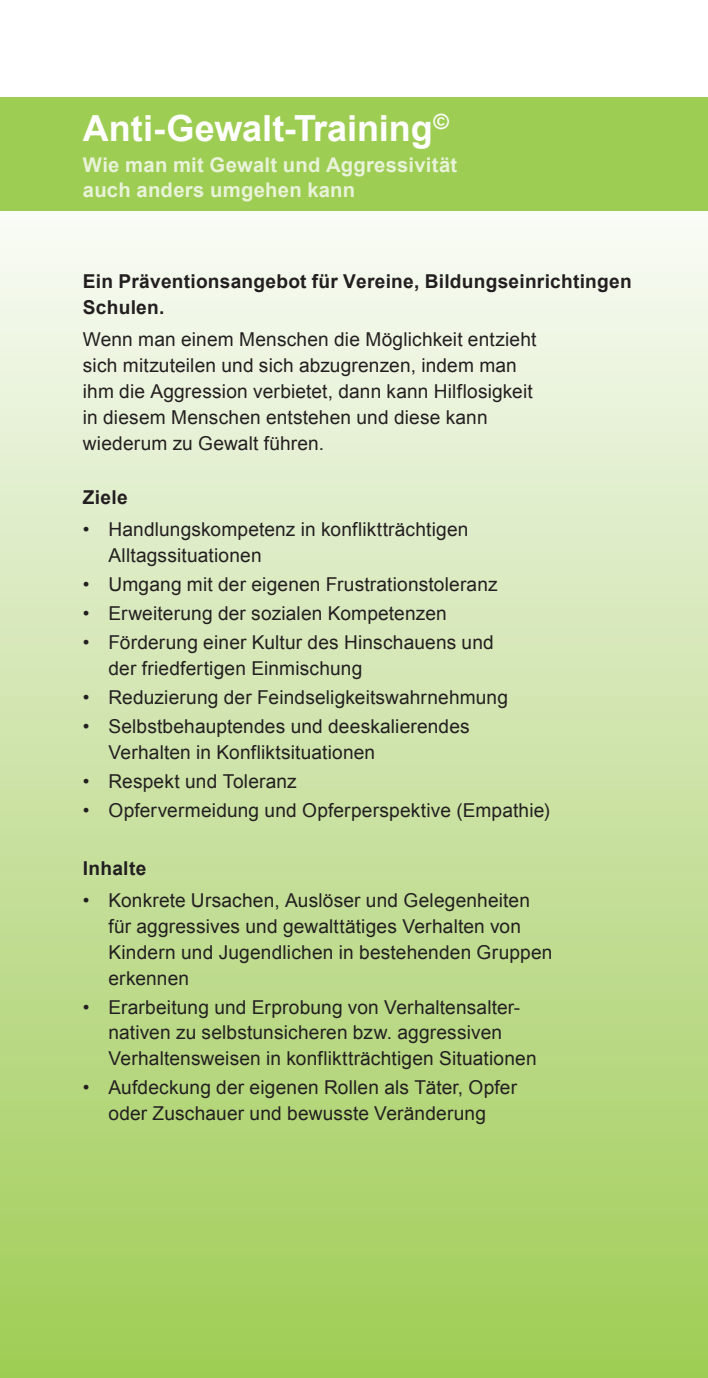
<style>
.page{position:relative;width:708px;height:1378px;background:#fff}
.page>*{position:absolute;margin:0;border:0;box-sizing:border-box;transform-origin:0 0}
.t1{font:700 36px "Arial";color:#fff}
.t2{font:700 20.25px/24.8px "Arial";letter-spacing:.015em;color:#e9f3da}
.t3{font:19.12px/25.9px "Arial";letter-spacing:.01em;color:#231f20}
.t4{font:700 19.12px/25.9px "Arial";letter-spacing:.015em;color:#231f20}
</style>
<div class="page">
<div style="left:0;top:0;width:708px;height:1378px;background:linear-gradient(to bottom,#fff,#a0cc57)"></div>
<div style="left:0;top:97px;width:708px;height:113px;background:#9ecd53"></div>
<h1 class="t1" style="left:83px;top:105px;width:368px">Anti-Gewalt-Training<sup>©</sup></h1>
<p class="t2" style="left:83px;top:153px;width:376px">Wie man mit Gewalt und Aggressivität auch anders umgehen kann</p>
<p class="t4" style="left:83px;top:269px;width:550px">Ein Präventionsangebot für Vereine, Bildungseinrichtingen<br>Schulen.</p>
<p class="t3" style="left:83px;top:327px;width:455px">Wenn man einem Menschen die Möglichkeit entzieht sich mitzuteilen und sich abzugrenzen, indem man ihm die Aggression verbietet, dann kann Hilflosigkeit in diesem Menschen entstehen und diese kann wiederum zu Gewalt führen.</p>
<p class="t4" style="left:83px;top:485px;width:46px">Ziele</p>
<p class="t3" style="left:108px;top:517px;width:362px;text-indent:-26px">• Handlungskompetenz in konfliktträchtigen<br>Alltagssituationen</p>
<p class="t3" style="left:83px;top:572px;width:416px">• Umgang mit der eigenen Frustrationstoleranz</p>
<p class="t3" style="left:83px;top:601px;width:365px">• Erweiterung der sozialen Kompetenzen</p>
<p class="t3" style="left:108px;top:630px;width:387px;text-indent:-26px">• Förderung einer Kultur des Hinschauens und der friedfertigen Einmischung</p>
<p class="t3" style="left:83px;top:685px;width:427px">• Reduzierung der Feindseligkeitswahrnehmung</p>
<p class="t3" style="left:108px;top:714px;width:363px;text-indent:-26px">• Selbstbehauptendes und deeskalierendes<br>Verhalten in Konfliktsituationen</p>
<p class="t3" style="left:83px;top:769px;width:215px">• Respekt und Toleranz</p>
<p class="t3" style="left:83px;top:798px;width:468px">• Opfervermeidung und Opferperspektive (Empathie)</p>
<p class="t4" style="left:83px;top:855px;width:65px">Inhalte</p>
<p class="t3" style="left:108px;top:887px;width:446px;text-indent:-26px">• Konkrete Ursachen, Auslöser und Gelegenheiten für aggressives und gewalttätiges Verhalten von Kindern und Jugendlichen in bestehenden Gruppen erkennen</p>
<p class="t3" style="left:108px;top:994px;width:430px;text-indent:-26px">• Erarbeitung und Erprobung von Verhaltensalter&shy;nativen zu selbstunsicheren bzw. aggressiven<br>Verhaltensweisen in konfliktträchtigen Situationen</p>
<p class="t3" style="left:83px;top:1075px;width:436px;text-align:center">• Aufdeckung der eigenen Rollen als Täter, Opfer oder Zuschauer und bewusste Veränderung</p>
</div>
